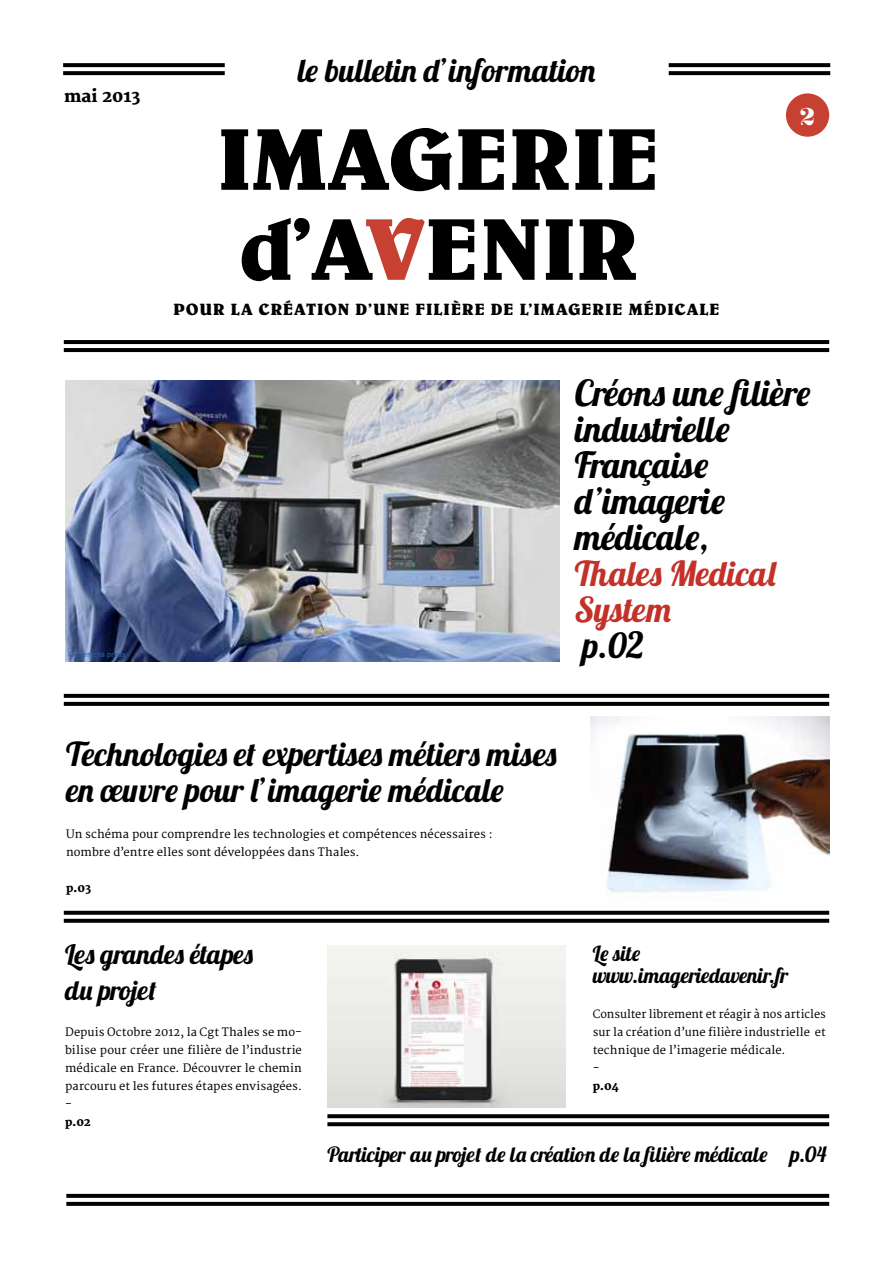
<style>
.page{position:relative;width:893px;height:1263px;background:#fff}
.page>*{position:absolute;margin:0;border:0;box-sizing:border-box;transform-origin:0 0}
.t1{font:700 88.5px/90px "Belwe Std";color:#000}
.t2{font:36px/36px "Lobster";letter-spacing:-.005em;color:#000}
.t3{font:34.5px/36px "Lobster";letter-spacing:-.005em;color:#c33128}
.t4{font:33px/36px "Lobster";color:#000}
.t5{font:32.1px "Lobster";color:#000}
.t6{font:27px/36px "Lobster";letter-spacing:-.005em;color:#000}
.t7{font:25.05px "Fette Fraktur LT Std";color:#fff}
.t8{font:21px/22.5px "Lobster";letter-spacing:-.005em;color:#000}
.t9{font:700 16.5px "Belwe Std";letter-spacing:.055em;color:#000}
.t10{font:800 16.5px "Merriweather";color:#000}
.t11{font:11.25px/18px "Merriweather";letter-spacing:.005em;color:#000}
.t12{font:800 11.25px "Merriweather";color:#000}
.t13{font:7.5px "Arial";letter-spacing:.02em;color:#2365a2}
.s1{color:#c74132}
.s2{color:#000}
.s3{font-size:36px;color:#000}
</style>
<div class="page">
<svg style="left:64px;top:340px;width:765px;height:4px;background:#030303"></svg>
<svg style="left:64px;top:348px;width:765px;height:4px;background:#040404"></svg>
<svg style="left:64px;top:694px;width:765px;height:4px;background:#080808"></svg>
<svg style="left:64px;top:702px;width:765px;height:4px;background:#080808"></svg>
<svg style="left:66px;top:1194px;width:763px;height:4px;background:#080808"></svg>
<svg style="left:66px;top:1202px;width:763px;height:4px;background:#080808"></svg>
<svg style="left:64px;top:911px;width:765px;height:4px;background:#0e0e0e"></svg>
<svg style="left:64px;top:919px;width:765px;height:4px;background:#0e0e0e"></svg>
<svg style="left:327px;top:1114px;width:502px;height:4px;background:#0e0e0e"></svg>
<svg style="left:327px;top:1122px;width:502px;height:4px;background:#0e0e0e"></svg>
<svg style="left:63px;top:63px;width:162px;height:4px"></svg>
<svg style="left:63px;top:71px;width:162px;height:4px"></svg>
<svg style="left:669px;top:63px;width:161px;height:4px"></svg>
<svg style="left:669px;top:71px;width:161px;height:4px"></svg>
<img style="left:591px;top:716px;width:238px;height:177px">
<img style="left:66px;top:380px;width:493px;height:281px">
<div style="left:786px;top:93px;width:43px;height:44px;background:#c74132;border-radius:50%"></div>
<img style="left:328px;top:946px;width:238px;height:162px">
<h3 class="t10" style="left:64px;top:87px;width:78px">mai 2013</h3>
<p class="t13" style="left:68px;top:650px;width:59px">© siemens press</p>
<h3 class="t5" style="left:298px;top:50px;width:300px">le bulletin d’information</h3>
<h1 class="t1" style="left:218px;top:114px;width:444px">IMAGERIE<br>D’A<span class="s1">V</span>ENIR</h1>
<h3 class="t9" style="left:173px;top:300px;width:381px">POUR LA CRÉATION D’UNE FILIÈRE DE L’IMAGER</h3>
<h3 class="t9" style="left:605px;top:300px;width:114px">IE MÉDICALE</h3>
<h3 class="t7" style="left:800px;top:102px;width:16px">2</h3>
<h2 class="t2" style="left:575px;top:374px;width:237px">Créons une filière industrielle<br>Française d’imagerie médicale,</h2>
<h3 class="t3" style="left:575px;top:555px;width:204px">Thales Medical<br>System<br><span class="s2">p.0</span><span class="s3">2</span></h3>
<h3 class="t4" style="left:66px;top:735px;width:493px">Technologies et expertises métiers mises en œuvre pour l’imagerie médicale</h3>
<p class="t11" style="left:66px;top:825px;width:428px">Un schéma pour comprendre les technologies et compétences nécessaires : nombre d’entre elles sont développées dans Thales.</p>
<p class="t12" style="left:66px;top:881px;width:27px">p.03</p>
<h3 class="t6" style="left:65px;top:936px;width:190px">Les grandes étapes du projet</h3>
<p class="t11" style="left:65px;top:1023px;width:238px;text-align:justify">Depuis Octobre 2012, la Cgt Thales se mo&shy;bilise pour créer une filière de l’industrie médicale en France. Découvrer le chemin parcouru et les futures étapes envisagées. -</p>
<p class="t12" style="left:65px;top:1115px;width:27px">p.02</p>
<h3 class="t8" style="left:593px;top:942px;width:197px">Le site www.imageriedavenir.fr</h3>
<p class="t11" style="left:593px;top:1005px;width:235px">Consulter librement et réagir à nos articles sur la création d’une filière industrielle et technique de l’imagerie médicale.<br>-</p>
<p class="t12" style="left:593px;top:1079px;width:27px">p.04</p>
<h3 class="t8" style="left:327px;top:1143px;width:500px">Participer au projet de la création de la filière médicale p.04</h3>
</div>
